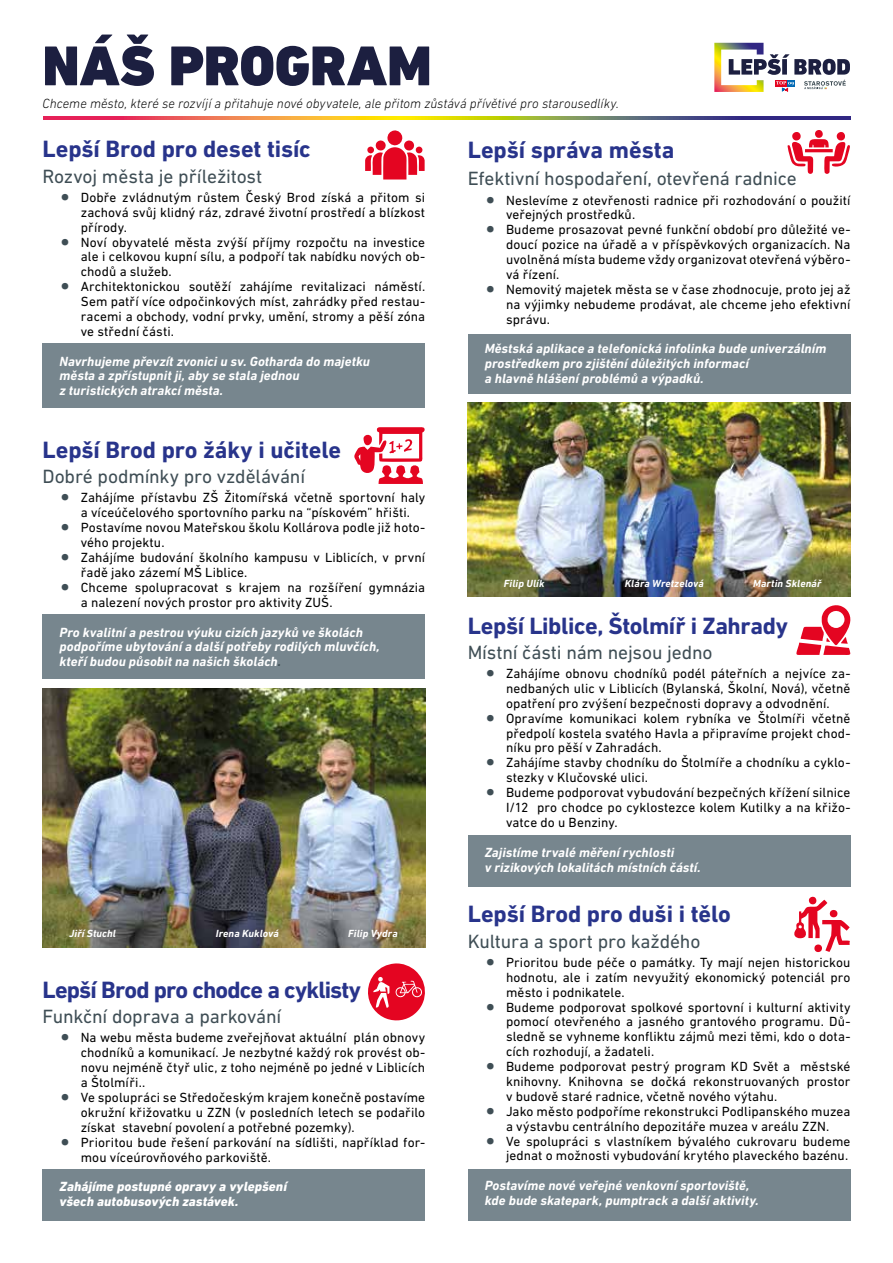
<style>
.page{position:relative;width:893px;height:1263px;background:#fff}
.page>*{position:absolute;margin:0;border:0;box-sizing:border-box;transform-origin:0 0}
.t1{font:900 57px "DIN Next W1 G";letter-spacing:-.005em;color:#1c1f40}
.t2{font:700 24px "DIN Next W1 G";letter-spacing:-.005em;color:#28348b}
.t3{font:700 24px "DIN Next W1 G";letter-spacing:-.035em;color:#28348b}
.t4{font:19.5px "DIN Next W1 G";letter-spacing:-.01em;color:#3f4e55}
.t5{font:13.5px/14.9px "DIN Next W1 G";letter-spacing:.005em;color:#000;text-align:justify}
.t6{font:italic 700 13.5px/14.9px "DIN Next W1 G";letter-spacing:.005em;color:#fff}
.t7{font:italic 300 13.5px "DIN Next W1 G";color:#000}
.t8{font:italic 800 13.5px/14.9px "DIN Next W1 G";letter-spacing:.005em;color:#fff}
.t9{font:italic 700 10.5px "DIN Next W1 G";letter-spacing:.01em;color:#fff}
.s1{font-size:25.5px;color:#3f4e55}
.s2{color:#3f4e55}
</style>
<div class="page">
<div style="left:468px;top:334px;width:382px;height:59px;background:#77868e"></div>
<div style="left:468px;top:1169px;width:382px;height:51px;background:#77868e"></div>
<div style="left:468px;top:836px;width:382px;height:51px;background:#77868e"></div>
<div style="left:43px;top:1169px;width:382px;height:51px;background:#77868e"></div>
<div style="left:43px;top:614px;width:382px;height:65px;background:#77868e"></div>
<div style="left:43px;top:343px;width:382px;height:65px;background:#77868e"></div>
<svg style="left:714px;top:43px;width:136px;height:49px"></svg>
<svg style="left:43px;top:117px;width:807px;height:3px;background:#ad7c4e"></svg>
<svg style="left:365px;top:130px;width:60px;height:49px"></svg>
<svg style="left:354px;top:427px;width:71px;height:57px"></svg>
<svg style="left:368px;top:963px;width:57px;height:58px"></svg>
<svg style="left:787px;top:130px;width:63px;height:44px"></svg>
<svg style="left:796px;top:605px;width:54px;height:50px"></svg>
<svg style="left:794px;top:896px;width:56px;height:56px"></svg>
<img style="left:43px;top:689px;width:382px;height:258px">
<img style="left:468px;top:403px;width:382px;height:193px">
<h1 class="t1" style="left:43px;top:32px;width:391px">NÁŠ PROGRAM</h1>
<p class="t7" style="left:43px;top:96px;width:578px">Chceme město, které se rozvíjí a přitahuje nové obyvatele, ale přitom zůstává přívětivé pro starousedlíky.</p>
<h2 class="t2" style="left:43px;top:135px;width:270px">Lepší Brod pro deset tisíc</h2>
<h3 class="t4" style="left:43px;top:165px;width:221px">Rozvoj města je příležitost</h3>
<p class="t5" style="left:81px;top:190px;width:346px;text-indent:-21px"><span class="s1">•</span> Dobře zvládnutým růstem Český Brod získá a přitom si zachová svůj klidný ráz, zdravé životní prostředí a blízkost přírody.</p>
<p class="t5" style="left:81px;top:234px;width:346px;text-indent:-21px"><span class="s1">•</span> Noví obyvatelé města zvýší příjmy rozpočtu na investice ale i celkovou kupní sílu, a podpoří tak nabídku nových ob&shy;chodů a služeb.</p>
<p class="t5" style="left:81px;top:279px;width:346px;text-indent:-21px"><span class="s1">•</span> Architektonickou soutěží zahájíme revitalizaci náměstí.<br>Sem patří více odpočinkových míst, zahrádky před restau&shy;racemi a obchody, vodní prvky, umění, stromy a pěší zóna ve střední části.</p>
<p class="t6" style="left:60px;top:353px;width:312px">Navrhujeme převzít zvonici u sv. Gotharda do majetku města a zpřístupnit ji, aby se stala jednou<br>z turistických atrakcí města.</p>
<h2 class="t2" style="left:43px;top:436px;width:300px">Lepší Brod pro žáky i učitele</h2>
<h3 class="t4" style="left:43px;top:465px;width:264px">Dobré podmínky pro vzdělávání</h3>
<p class="t5" style="left:60px;top:490px;width:367px;text-align:center"><span class="s1">•</span> Zahájíme přístavbu ZŠ Žitomířská včetně sportovní haly a víceúčelového sportovního parku na “pískovém” hřišti.</p>
<p class="t5" style="left:81px;top:520px;width:346px;text-indent:-21px"><span class="s1">•</span> Postavíme novou Mateřskou školu Kollárova podle již hoto&shy;vého projektu.</p>
<p class="t5" style="left:81px;top:550px;width:346px;text-indent:-21px"><span class="s1">•</span> Zahájíme budování školního kampusu v Liblicích, v první řadě jako zázemí MŠ Liblice.</p>
<p class="t5" style="left:81px;top:580px;width:346px;text-indent:-21px"><span class="s1">•</span> Chceme spolupracovat s krajem na rozšíření gymnázia a nalezení nových prostor pro aktivity ZUŠ.</p>
<p class="t6" style="left:60px;top:624px;width:322px">Pro kvalitní a pestrou výuku cizích jazyků ve školách podpoříme ubytování a další potřeby rodilých mluvčích, kteří budou působit na našich školách<span class="s2">.</span></p>
<p class="t9" style="left:69px;top:927px;width:48px">Jiří Stuchl</p>
<p class="t9" style="left:216px;top:927px;width:65px">Irena Kuklová</p>
<p class="t9" style="left:348px;top:927px;width:51px">Filip Vydra</p>
<h2 class="t3" style="left:43px;top:976px;width:320px">Lepší Brod pro chodce a cyklisty</h2>
<h3 class="t4" style="left:43px;top:1005px;width:240px">Funkční doprava a parkování</h3>
<p class="t5" style="left:81px;top:1030px;width:346px;text-indent:-21px"><span class="s1">•</span> Na webu města budeme zveřejňovat aktuální plán obnovy chodníků a komunikací. Je nezbytné každý rok provést ob&shy;novu nejméně čtyř ulic, z toho nejméně po jedné v Liblicích a Štolmíři..</p>
<p class="t5" style="left:81px;top:1090px;width:346px;text-indent:-21px"><span class="s1">•</span> Ve spolupráci se Středočeským krajem konečně postavíme okružní křižovatku u ZZN (v posledních letech se podařilo získat stavební povolení a potřebné pozemky).</p>
<p class="t5" style="left:81px;top:1134px;width:346px;text-indent:-21px"><span class="s1">•</span> Prioritou bude řešení parkování na sídlišti, například for&shy;mou víceúrovňového parkoviště.</p>
<p class="t8" style="left:60px;top:1179px;width:229px">Zahájíme postupné opravy a vylepšení všech autobusových zastávek.</p>
<h2 class="t2" style="left:468px;top:136px;width:208px">Lepší správa města</h2>
<h3 class="t4" style="left:468px;top:167px;width:331px">Efektivní hospodaření, otevřená radnice</h3>
<p class="t5" style="left:506px;top:192px;width:346px;text-indent:-21px"><span class="s1">•</span> Neslevíme z otevřenosti radnice při rozhodování o použití veřejných prostředků.</p>
<p class="t5" style="left:506px;top:222px;width:346px;text-indent:-21px"><span class="s1">•</span> Budeme prosazovat pevné funkční období pro důležité ve&shy;doucí pozice na úřadě a v příspěvkových organizacích. Na uvolněná místa budeme vždy organizovat otevřená výběro&shy;vá řízení.</p>
<p class="t5" style="left:506px;top:282px;width:346px;text-indent:-21px"><span class="s1">•</span> Nemovitý majetek města se v čase zhodnocuje, proto jej až na výjimky nebudeme prodávat, ale chceme jeho efektivní správu.</p>
<p class="t6" style="left:485px;top:341px;width:343px">Městská aplikace a telefonická infolinka bude univerzálním prostředkem pro zjištění důležitých informací<br>a hlavně hlášení problémů a výpadků.</p>
<p class="t9" style="left:504px;top:577px;width:42px">Filip Ulík</p>
<p class="t9" style="left:625px;top:577px;width:81px">Klára Wretzelová</p>
<p class="t9" style="left:753px;top:577px;width:70px">Martin Sklenář</p>
<h2 class="t2" style="left:468px;top:611px;width:322px">Lepší Liblice, Štolmíř i Zahrady</h2>
<h3 class="t4" style="left:468px;top:641px;width:246px">Místní části nám nejsou jedno</h3>
<p class="t5" style="left:506px;top:666px;width:346px;text-indent:-21px"><span class="s1">•</span> Zahájíme obnovu chodníků podél páteřních a nejvíce za&shy;nedbaných ulic v Liblicích (Bylanská, Školní, Nová), včetně opatření pro zvýšení bezpečnosti dopravy a odvodnění.</p>
<p class="t5" style="left:506px;top:710px;width:346px;text-indent:-21px"><span class="s1">•</span> Opravíme komunikaci kolem rybníka ve Štolmíři včetně předpolí kostela svatého Havla a připravíme projekt chod&shy;níku pro pěší v Zahradách.</p>
<p class="t5" style="left:506px;top:755px;width:346px;text-indent:-21px"><span class="s1">•</span> Zahájíme stavby chodníku do Štolmíře a chodníku a cyklo&shy;stezky v Klučovské ulici.</p>
<p class="t5" style="left:506px;top:785px;width:346px;text-indent:-21px"><span class="s1">•</span> Budeme podporovat vybudování bezpečných křížení silnice I/12 pro chodce po cyklostezce kolem Kutilky a na křižo&shy;vatce do u Benziny.</p>
<p class="t6" style="left:485px;top:845px;width:218px">Zajistíme trvalé měření rychlosti<br>v rizikových lokalitách místních částí.</p>
<h2 class="t2" style="left:468px;top:900px;width:265px">Lepší Brod pro duši i tělo</h2>
<h3 class="t4" style="left:468px;top:930px;width:234px">Kultura a sport pro každého</h3>
<p class="t5" style="left:506px;top:955px;width:346px;text-indent:-21px"><span class="s1">•</span> Prioritou bude péče o památky. Ty mají nejen historickou hodnotu, ale i zatím nevyužitý ekonomický potenciál pro město i podnikatele.</p>
<p class="t5" style="left:506px;top:999px;width:346px;text-indent:-21px"><span class="s1">•</span> Budeme podporovat spolkové sportovní i kulturní aktivity pomocí otevřeného a jasného grantového programu. Dů&shy;sledně se vyhneme konfliktu zájmů mezi těmi, kdo o dota&shy;cích rozhodují, a žadateli.</p>
<p class="t5" style="left:506px;top:1059px;width:346px;text-indent:-21px"><span class="s1">•</span> Budeme podporovat pestrý program KD Svět a městské knihovny. Knihovna se dočká rekonstruovaných prostor v budově staré radnice, včetně nového výtahu.</p>
<p class="t5" style="left:485px;top:1103px;width:367px;text-align:center"><span class="s1">•</span> Jako město podpoříme rekonstrukci Podlipanského muzea a výstavbu centrálního depozitáře muzea v areálu ZZN.</p>
<p class="t5" style="left:485px;top:1133px;width:367px;text-align:right"><span class="s1">•</span> Ve spolupráci s vlastníkem bývalého cukrovaru budeme jednat o možnosti vybudování krytého plaveckého bazénu.</p>
<p class="t6" style="left:485px;top:1178px;width:275px">Postavíme nové veřejné venkovní sportoviště, kde bude skatepark, pumptrack a další aktivity.</p>
</div>
